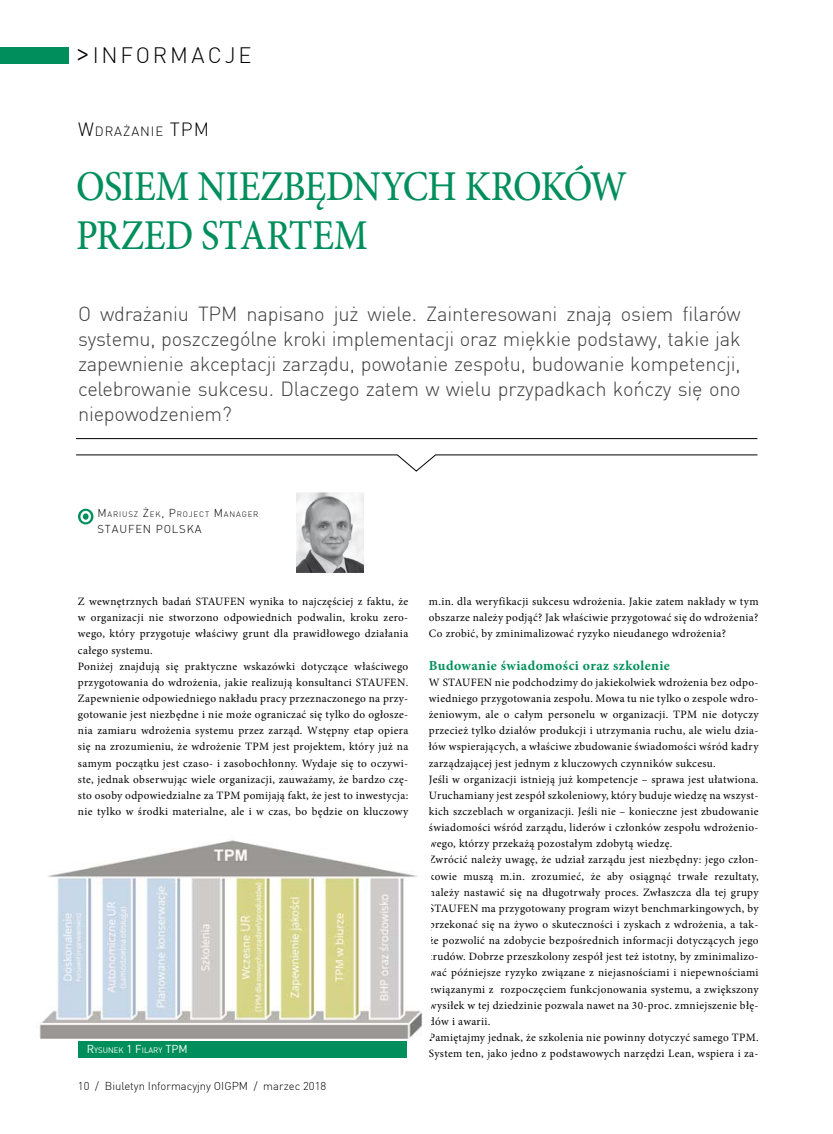
<style>
.page{position:relative;width:833px;height:1134px;background:#fff}
.page>*{position:absolute;margin:0;border:0;box-sizing:border-box;transform-origin:0 0}
.t1{font:500 42.5px/48.8px "Minion Pro";letter-spacing:-.015em;color:#008f5c;scale:.9 1}
.t2{font:300 21.88px "DINCE";letter-spacing:.13em;color:#000}
.t3{font:300 20px/25px "DINCE";letter-spacing:-.01em;color:#3e3e40;text-align:justify}
.t4{font:700 13.75px "Minion Pro";letter-spacing:.03em;color:#008f5c}
.t5{font:300 13.12px "DINCE";letter-spacing:.07em;color:#000}
.t6{font:11.25px/16.1px "Minion Pro";letter-spacing:.03em;color:#000}
.t7{font:300 11.25px "DINCE";color:#000}
.t8{font:300 11.25px "DINCE";color:#000}
.t9{font:300 7.88px "DINCE";letter-spacing:.105em;color:#000}
.t10{font:7.88px "DINCE";color:#fff}
.s1{font-size:31.25px}
.s2{font-size:18.75px}
.s3{font-size:11.25px}
</style>
<div class="page">
<div style="left:0;top:47px;width:69px;height:17px;background:#008f5c"></div>
<hr style="left:76px;top:438px;width:681px;height:1px;background:#000">
<svg style="left:76px;top:455px;width:681px;height:16px"></svg>
<svg style="left:78px;top:509px;width:15px;height:15px"></svg>
<img style="left:297px;top:492px;width:66px;height:81px">
<img style="left:39px;top:840px;width:383px;height:199px">
<div style="left:78px;top:1041px;width:328px;height:16px;background:#008f5c"></div>
<h2 class="t2" style="left:75px;top:41px;width:178px"><span class="s1">&gt;</span>INFORMACJE</h2>
<p class="t5" style="left:78px;top:123px;width:105px"><span class="s2">W</span>DRAŻANIE <span class="s2">TPM</span></p>
<h1 class="t1" style="left:76px;top:162px;width:614px">OSIEM NIEZBĘDNYCH KROKÓW<br>PRZED STARTEM</h1>
<p class="t3" style="left:78px;top:301px;width:664px">O wdrażaniu TPM napisano już wiele. Zainteresowani znają osiem filarów systemu, poszczególne kroki implementacji oraz miękkie podstawy, takie jak zapewnienie akceptacji zarządu, powołanie zespołu, budowanie kompetencji, celebrowanie sukcesu. Dlaczego zatem w wielu przypadkach kończy się ono niepowodzeniem?</p>
<p class="t9" style="left:97px;top:509px;width:162px"><span class="s3">M</span>ARIUSZ <span class="s3">Ż</span> EK<span class="s3">, P</span>ROJECT <span class="s3">M</span>ANAGER</p>
<p class="t8" style="left:97px;top:522px;width:9px">STAUFEN</p>
<p class="t8" style="left:156px;top:522px;width:9px">POLSKA</p>
<p class="t6" style="left:78px;top:593px;width:332px">Z wewnętrznych badań STAUFEN wynika to najczęściej z faktu, że w organizacji nie stworzono odpowiednich podwalin, kroku zero&shy;wego, który przygotuje właściwy grunt dla prawidłowego działania całego systemu.<br>Poniżej znajdują się praktyczne wskazówki dotyczące właściwego przygotowania do wdrożenia, jakie realizują konsultanci STAUFEN.<br>Zapewnienie odpowiedniego nakładu pracy przeznaczonego na przy&shy;gotowanie jest niezbędne i nie może ograniczać się tylko do ogłosze&shy;nia zamiaru wdrożenia systemu przez zarząd. Wstępny etap opiera się na zrozumieniu, że wdrożenie TPM jest projektem, który już na samym początku jest czaso- i zasobochłonny. Wydaje się to oczywi&shy;ste, jednak obserwując wiele organizacji, zauważamy, że bardzo czę&shy;sto osoby odpowiedzialne za TPM pomijają fakt, że jest to inwestycja: nie tylko w środki materialne, ale i w czas, bo będzie on kluczowy</p>
<p class="t10" style="left:87px;top:1045px;width:100px"><span class="s3">R</span>YSUNEK <span class="s3">1 F</span>ILARY <span class="s3">TPM</span></p>
<p class="t7" style="left:78px;top:1079px;width:250px">10 / Biuletyn Informacyjny OIGPM / marzec 2018</p>
<p class="t6" style="left:429px;top:593px;width:331px;text-align:justify">m.in. dla weryfikacji sukcesu wdrożenia. Jakie zatem nakłady w tym obszarze należy podjąć? Jak właściwie przygotować się do wdrożenia?<br>Co zrobić, by zminimalizować ryzyko nieudanego wdrożenia?</p>
<p class="t4" style="left:429px;top:656px;width:242px">Budowanie świadomości oraz szkolenie</p>
<p class="t6" style="left:429px;top:674px;width:331px">W STAUFEN nie podchodzimy do jakiekolwiek wdrożenia bez odpo&shy;wiedniego przygotowania zespołu. Mowa tu nie tylko o zespole wdro&shy;żeniowym, ale o całym personelu w organizacji. TPM nie dotyczy przecież tylko działów produkcji i utrzymania ruchu, ale wielu dzia&shy;łów wspierających, a właściwe zbudowanie świadomości wśród kadry zarządzającej jest jednym z kluczowych czynników sukcesu.<br>Jeśli w organizacji istnieją już kompetencje – sprawa jest ułatwiona.<br>Uruchamiany jest zespół szkoleniowy, który buduje wiedzę na wszyst&shy;kich szczeblach w organizacji. Jeśli nie – konieczne jest zbudowanie świadomości wśród zarządu, liderów i członków zespołu wdrożenio&shy;wego, którzy przekażą pozostałym zdobytą wiedzę.<br>Zwrócić należy uwagę, że udział zarządu jest niezbędny: jego człon&shy;kowie muszą m.in. zrozumieć, że aby osiągnąć trwałe rezultaty, należy nastawić się na długotrwały proces. Zwłaszcza dla tej grupy STAUFEN ma przygotowany program wizyt benchmarkingowych, by przekonać się na żywo o skuteczności i zyskach z wdrożenia, a tak&shy;że pozwolić na zdobycie bezpośrednich informacji dotyczących jego trudów. Dobrze przeszkolony zespół jest też istotny, by zminimalizo&shy;wać późniejsze ryzyko związane z niejasnościami i niepewnościami związanymi z rozpoczęciem funkcjonowania systemu, a zwiększony wysiłek w tej dziedzinie pozwala nawet na 30-proc. zmniejszenie błę&shy;dów i awarii.<br>Pamiętajmy jednak, że szkolenia nie powinny dotyczyć samego TPM.<br>System ten, jako jedno z podstawowych narzędzi Lean, wspiera i za-</p>
</div>
